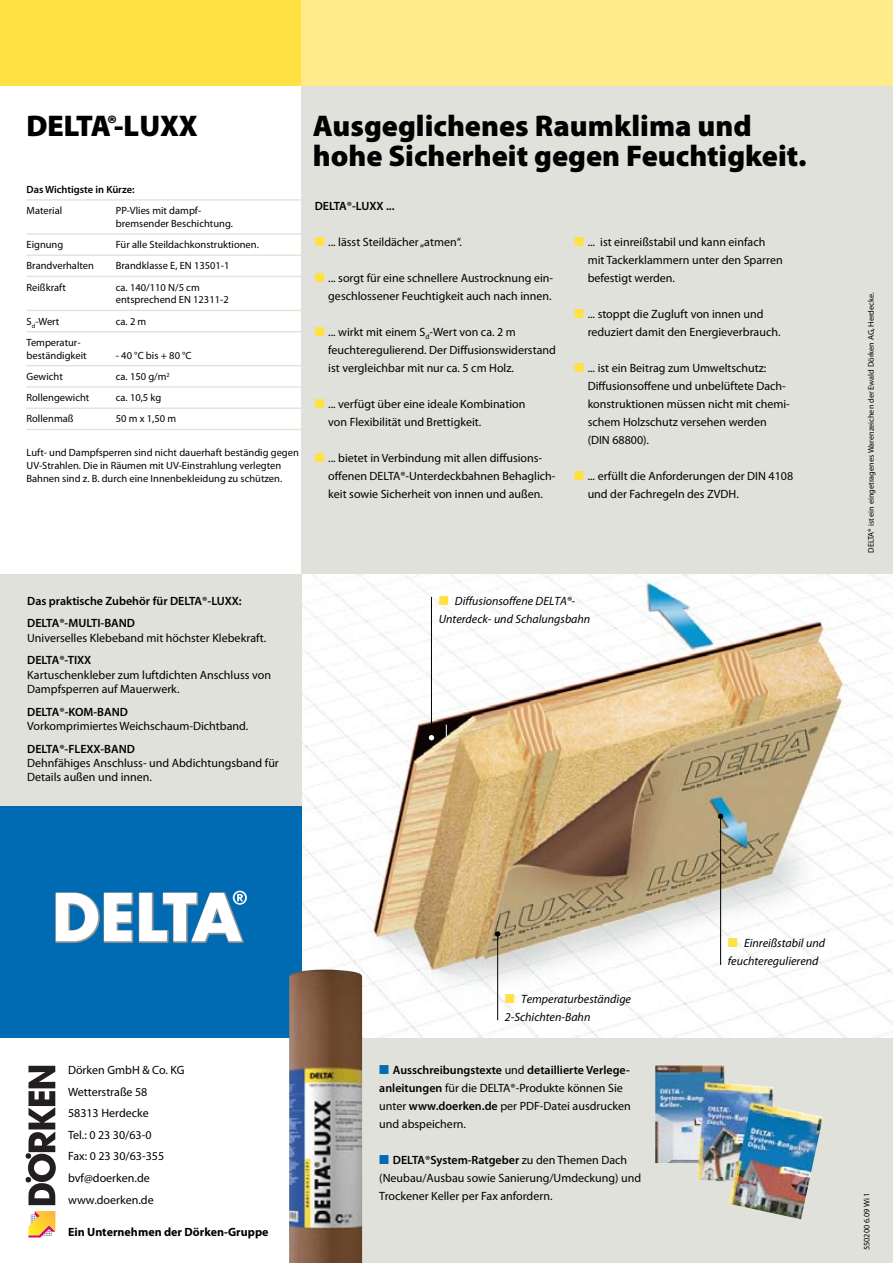
<style>
.page{position:relative;width:893px;height:1263px;background:#fff}
.page>*{position:absolute;margin:0;border:0;box-sizing:border-box;transform-origin:0 0}
.t1{font:900 30px/30px "Myriad Pro Doerken";color:#000}
.t2{font:900 30px "Delta Myriad Pro";letter-spacing:-.035em;color:#000}
.t3{font:12px/18px "Myriad Pro Doerken";color:#000}
.t4{font:italic 12px/18px "Myriad Pro Doerken";color:#000}
.t5{font:600 12px/22.8px "Myriad Pro Doerken";color:#000}
.t6{font:700 12px "Myriad Pro Doerken";color:#000}
.t7{font:10.5px/12.8px "Myriad Pro Doerken";color:#000}
.t8{font:600 10.5px "Myriad Pro Doerken";color:#000}
.t9{font:8.25px "Myriad Pro Doerken";color:#000}
.s1{font-family:"Myriad Pro Doerken"}
.s2{font-weight:600;color:#ffe144}
.s3{font-weight:600;font-style:normal;color:#ffe144}
.s4{font-weight:600;color:#006ab2}
.s5{font-weight:600}
</style>
<div class="page">
<div style="left:302px;top:0;width:591px;height:1263px;background:#e1e1db"></div>
<img style="left:302px;top:574px;width:591px;height:464px">
<div style="left:0;top:574px;width:302px;height:464px;background:#006ab2"></div>
<div style="left:0;top:0;width:302px;height:85px;background:#ffe144"></div>
<div style="left:302px;top:0;width:591px;height:85px;background:#ffeb89"></div>
<img style="left:655px;top:1065px;width:168px;height:135px">
<hr style="left:431px;top:597px;width:1px;height:128px;background:#000">
<img style="left:289px;top:969px;width:73px;height:294px">
<svg style="left:429px;top:735px;width:5px;height:5px"></svg>
<svg style="left:446px;top:725px;width:1px;height:12px"></svg>
<hr style="left:497px;top:934px;width:1px;height:86px;background:#000">
<svg style="left:495px;top:931px;width:5px;height:5px"></svg>
<hr style="left:720px;top:817px;width:1px;height:148px;background:#000">
<svg style="left:718px;top:814px;width:5px;height:5px"></svg>
<div style="left:0;top:574px;width:302px;height:232px;background:#e1e1db"></div>
<hr style="left:27px;top:199px;width:275px;height:2px;background:#e1e1db">
<hr style="left:27px;top:233px;width:275px;height:2px;background:#e1e1db">
<hr style="left:27px;top:254px;width:275px;height:2px;background:#e1e1db">
<hr style="left:27px;top:276px;width:275px;height:1px;background:#e1e1db">
<hr style="left:27px;top:310px;width:275px;height:1px;background:#e1e1db">
<hr style="left:27px;top:331px;width:275px;height:1px;background:#e1e1db">
<hr style="left:27px;top:365px;width:275px;height:1px;background:#e1e1db">
<hr style="left:27px;top:386px;width:275px;height:2px;background:#e1e1db">
<hr style="left:27px;top:407px;width:275px;height:2px;background:#e1e1db">
<hr style="left:27px;top:429px;width:275px;height:1px;background:#e1e1db">
<svg style="left:55px;top:892px;width:78px;height:51px"></svg>
<svg style="left:139px;top:891px;width:108px;height:52px"></svg>
<svg style="left:26px;top:1066px;width:30px;height:139px"></svg>
<svg style="left:28px;top:1211px;width:27px;height:26px"></svg>
<h1 class="t2" style="left:27px;top:114px;width:173px">DELTA®-L<span class="s1">UXX</span></h1>
<p class="t8" style="left:27px;top:185px;width:110px">Das Wichtigste in Kürze:</p>
<p class="t7" style="left:27px;top:205px;width:37px">Material</p>
<p class="t7" style="left:116px;top:205px;width:119px">PP-Vlies mit dampf&shy;bremsender Beschichtung.</p>
<p class="t7" style="left:27px;top:239px;width:38px">Eignung</p>
<p class="t7" style="left:116px;top:239px;width:145px">Für alle Steildachkonstruktionen.</p>
<p class="t7" style="left:27px;top:260px;width:69px">Brandverhalten</p>
<p class="t7" style="left:116px;top:260px;width:115px">Brandklasse E, EN 13501-1</p>
<p class="t7" style="left:27px;top:281px;width:41px">Reißkraft</p>
<p class="t7" style="left:116px;top:281px;width:114px">ca. 140/110 N/5 cm entsprechend EN 12311-2</p>
<p class="t7" style="left:27px;top:315px;width:34px">S<sub>d</sub>-Wert</p>
<p class="t7" style="left:116px;top:315px;width:32px">ca. 2 m</p>
<p class="t7" style="left:27px;top:337px;width:62px">Temperatur&shy;beständigkeit</p>
<p class="t7" style="left:116px;top:349px;width:77px">- 40 °C bis + 80 °C</p>
<p class="t7" style="left:27px;top:371px;width:38px">Gewicht</p>
<p class="t7" style="left:116px;top:371px;width:56px">ca. 150 g/m<sup>2</sup></p>
<p class="t7" style="left:27px;top:392px;width:64px">Rollengewicht</p>
<p class="t7" style="left:116px;top:392px;width:47px">ca. 10,5 kg</p>
<p class="t7" style="left:27px;top:413px;width:49px">Rollenmaß</p>
<p class="t7" style="left:116px;top:413px;width:62px">50 m x 1,50 m</p>
<p class="t7" style="left:27px;top:447px;width:274px">Luft- und Dampfsperren sind nicht dauerhaft beständig gegen<br>UV-Strahlen. Die in Räumen mit UV-Einstrahlung verlegten<br>Bahnen sind z. B. durch eine Innenbekleidung zu schützen.</p>
<h1 class="t1" style="left:313px;top:112px;width:495px">Ausgeglichenes Raumklima und hohe Sicherheit gegen Feuchtigkeit.</h1>
<p class="t5" style="left:315px;top:195px;width:81px">DELTA®-LUXX ...</p>
<p class="t3" style="left:315px;top:234px;width:149px"><span class="s2">■</span> ... lässt Steildächer „atmen“.</p>
<p class="t3" style="left:315px;top:270px;width:240px;text-align:right"><span class="s2">■</span> ... sorgt für eine schnellere Austrocknung ein&shy;geschlossener Feuchtigkeit auch nach innen.</p>
<p class="t3" style="left:328px;top:324px;width:229px;text-indent:-14px"><span class="s2">■</span> ... wirkt mit einem S<sub>d</sub>-Wert von ca. 2 m feuchteregulierend. Der Diffusionswiderstand ist vergleichbar mit nur ca. 5 cm Holz.</p>
<p class="t3" style="left:328px;top:396px;width:199px;text-indent:-14px"><span class="s2">■</span> ... verfügt über eine ideale Kombination von Flexibilität und Brettigkeit.</p>
<p class="t3" style="left:328px;top:450px;width:229px;text-indent:-14px"><span class="s2">■</span> ... bietet in Verbindung mit allen diffusions&shy;offenen DELTA®-Unterdeckbahnen Behaglich&shy;keit sowie Sicherheit von innen und außen.</p>
<p class="t3" style="left:588px;top:234px;width:196px;text-indent:-14px"><span class="s2">■</span> ... ist einreißstabil und kann einfach mit Tackerklammern unter den Sparren befestigt werden.</p>
<p class="t3" style="left:588px;top:306px;width:194px;text-indent:-14px"><span class="s2">■</span> ... stoppt die Zugluft von innen und reduziert damit den Energieverbrauch.</p>
<p class="t3" style="left:588px;top:360px;width:204px;text-indent:-14px"><span class="s2">■</span> ... ist ein Beitrag zum Umweltschutz:<br>Diffusionsoffene und unbelüftete Dach&shy;konstruktionen müssen nicht mit chemi&shy;schem Holzschutz versehen werden (DIN 68800).</p>
<p class="t3" style="left:588px;top:468px;width:207px;text-indent:-14px"><span class="s2">■</span> ... erfüllt die Anforderungen der DIN 4108 und der Fachregeln des ZVDH.</p>
<p class="t5" style="left:27px;top:590px;width:216px">Das praktische Zubehör für DELTA®-LUXX:<br>DELTA®-MULTI-BAND</p>
<p class="t3" style="left:27px;top:629px;width:241px">Universelles Klebeband mit höchster Klebekraft.</p>
<p class="t5" style="left:27px;top:650px;width:66px">DELTA®-TIXX</p>
<p class="t3" style="left:27px;top:668px;width:245px;line-height:14.2px">Kartuschenkleber zum luftdichten Anschluss von<br>Dampfsperren auf Mauerwerk.</p>
<p class="t5" style="left:27px;top:701px;width:102px">DELTA®-KOM-BAND</p>
<p class="t3" style="left:27px;top:718px;width:223px">Vorkomprimiertes Weichschaum-Dichtband.</p>
<p class="t5" style="left:27px;top:738px;width:109px">DELTA®-FLEXX-BAND</p>
<p class="t3" style="left:27px;top:756px;width:253px;line-height:14.2px">Dehnfähiges Anschluss- und Abdichtungsband für<br>Details außen und innen.</p>
<p class="t4" style="left:439px;top:593px;width:153px"><span class="s3">■</span> Diffusionsoffene DELTA®-<br>Unterdeck- und Schalungsbahn</p>
<p class="t9" style="left:868px;top:553px;width:262px;rotate:-90deg">DELTA® ist ein eingetragenes Warenzeichen der Ewald Dörken AG, Herdecke.</p>
<p class="t3" style="left:68px;top:1060px;width:118px;line-height:21.6px">Dörken GmbH &amp; Co. KG<br>Wetterstraße 58<br>58313 Herdecke<br>Tel.: 0 23 30/63-0<br>Fax: 0 23 30/63-355 bvf@doerken.de www.doerken.de</p>
<p class="t6" style="left:68px;top:1227px;width:202px">Ein Unternehmen der Dörken-Gruppe</p>
<p class="t4" style="left:505px;top:990px;width:128px"><span class="s3">■</span> Temperaturbeständige<br>2-Schichten-Bahn</p>
<p class="t3" style="left:379px;top:1061px;width:253px"><span class="s4">■</span> <span class="s5">Ausschreibungstexte</span> und <span class="s5">detaillierte Verlege&shy;anleitungen</span> für die DELTA®-Produkte können Sie unter <span class="s5">www.doerken.de</span> per PDF-Datei ausdrucken und abspeichern.</p>
<p class="t3" style="left:379px;top:1151px;width:263px"><span class="s4">■</span> <span class="s5">DELTA®System-Ratgeber</span> zu den Themen Dach (Neubau/Ausbau sowie Sanierung/Umdeckung) und<br>Trockener Keller per Fax anfordern.</p>
<p class="t4" style="left:728px;top:935px;width:99px"><span class="s3">■</span> Einreißstabil und feuchteregulierend</p>
<p class="t9" style="left:863px;top:1250px;width:59px;rotate:-90deg">550200 6.09 Wi 1</p>
</div>
